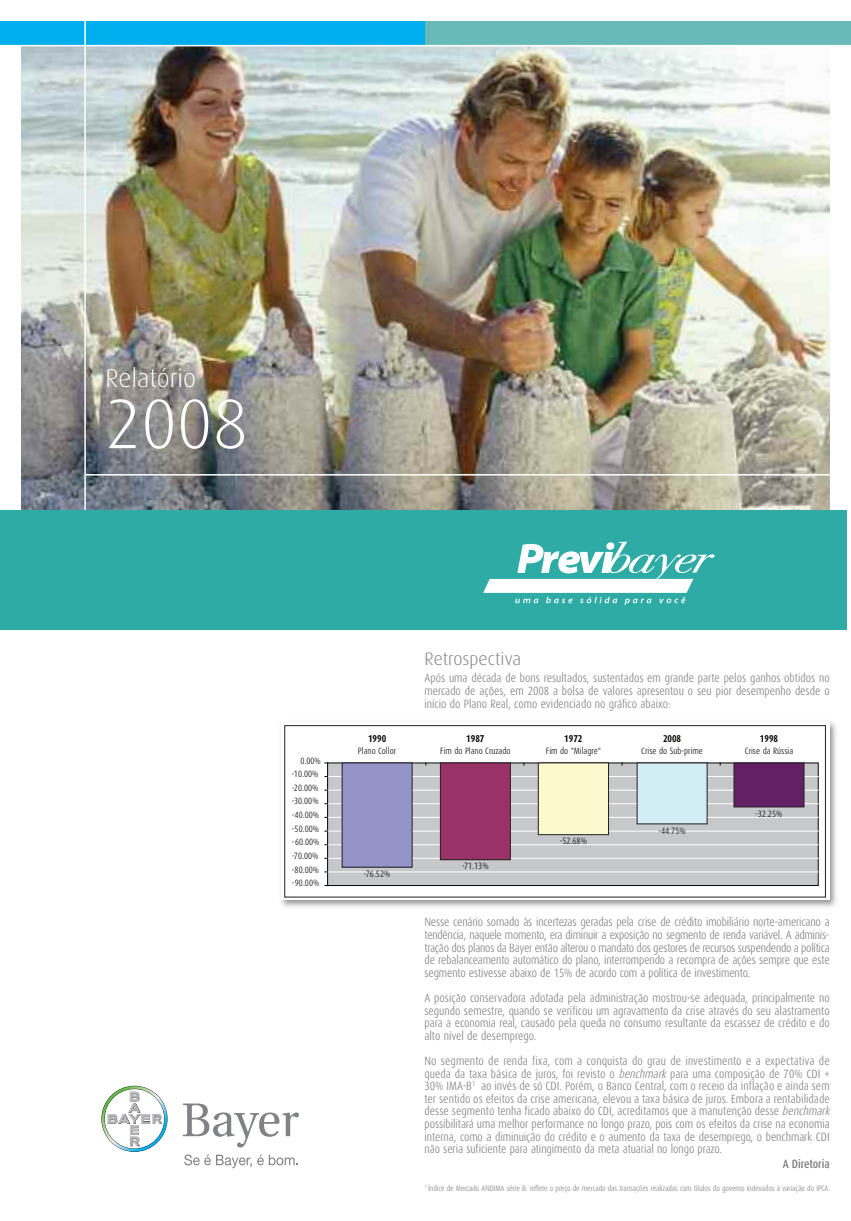
<style>
.page{position:relative;width:851px;height:1221px;background:#fff}
.page>*{position:absolute;margin:0;border:0;box-sizing:border-box;transform-origin:0 0}
.t1{font:300 70.05px "Dax";color:#fff}
.t2{font:300 25.65px "Dax";color:#fff}
.t3{font:300 18px "Dax";color:#7d7d7d}
.t4{font:300 12px/12.6px "Dax Condensed";letter-spacing:-.005em;color:#7d7d7d;text-align:justify}
.t5{font:500 12px "Dax Condensed";color:#7d7d7d}
.t6{font:700 9.9px "Dax Condensed";color:#050504}
.t7{font:300 9.15px "Dax Condensed";color:#050504}
.t8{font:300 7.95px "Dax Condensed";color:#7d7d7d}
.s1{font-style:italic}
.s2{font-size:7.5px}
</style>
<div class="page">
<img style="left:21px;top:46px;width:808px;height:464px">
<div style="left:0;top:510px;width:846px;height:119px;background:#2eaba4"></div>
<div style="left:0;top:21px;width:425px;height:24px;background:#00aded"></div>
<div style="left:425px;top:21px;width:425px;height:24px;background:#68bab9"></div>
<svg style="left:483px;top:541px;width:231px;height:64px"></svg>
<svg style="left:184px;top:1154px;width:114px;height:14px"></svg>
<svg style="left:183px;top:1103px;width:116px;height:44px"></svg>
<svg style="left:101px;top:1085px;width:66px;height:66px"></svg>
<img style="left:281px;top:722px;width:555px;height:185px">
<svg style="left:281px;top:722px;width:548px;height:177px"></svg>
<div style="left:285px;top:725px;width:540px;height:172px;background:#fff"></div>
<div style="left:284px;top:725px;width:541px;height:172px;border:1px solid #231f20"></div>
<div style="left:327px;top:763px;width:491px;height:122px;background:#c7c8ca"></div>
<hr style="left:327px;top:871px;width:491px;height:1px;background:#fff">
<hr style="left:327px;top:858px;width:491px;height:1px;background:#fff">
<hr style="left:327px;top:844px;width:491px;height:1px;background:#fff">
<hr style="left:327px;top:830px;width:491px;height:1px;background:#fff">
<hr style="left:327px;top:817px;width:491px;height:1px;background:#fff">
<hr style="left:327px;top:803px;width:491px;height:1px;background:#fff">
<hr style="left:327px;top:789px;width:491px;height:1px;background:#fff">
<hr style="left:327px;top:776px;width:491px;height:1px;background:#fff">
<div style="left:342px;top:763px;width:70px;height:104px;background:#9594c9"></div>
<div style="left:440px;top:763px;width:70px;height:96px;background:#993367"></div>
<div style="left:440px;top:762px;width:70px;height:97px;border:1px solid #231f20"></div>
<div style="left:538px;top:763px;width:70px;height:71px;background:#fcf9ce"></div>
<div style="left:538px;top:762px;width:70px;height:72px;border:1px solid #231f20"></div>
<div style="left:637px;top:763px;width:70px;height:60px;background:#d2edf4"></div>
<div style="left:733px;top:763px;width:70px;height:43px;background:#642064"></div>
<div style="left:733px;top:762px;width:71px;height:45px;border:1px solid #231f20"></div>
<hr style="left:84px;top:0;width:2px;height:510px;background:#fff">
<hr style="left:85px;top:474px;width:763px;height:1px;background:#fff">
<h2 class="t2" style="left:105px;top:369px;width:92px">Relatório</h2>
<h1 class="t1" style="left:105px;top:400px;width:144px">2008</h1>
<p class="t7" style="left:300px;top:757px;width:22px">0.00%</p>
<p class="t7" style="left:292px;top:771px;width:28px">-10.00%</p>
<p class="t7" style="left:292px;top:784px;width:28px">-20.00%</p>
<p class="t7" style="left:292px;top:798px;width:28px">-30.00%</p>
<p class="t7" style="left:292px;top:811px;width:29px">-40.00%</p>
<p class="t7" style="left:292px;top:825px;width:29px">-50.00%</p>
<p class="t7" style="left:292px;top:839px;width:29px">-60.00%</p>
<p class="t7" style="left:292px;top:852px;width:28px">-70.00%</p>
<p class="t7" style="left:292px;top:866px;width:29px">-80.00%</p>
<p class="t7" style="left:292px;top:879px;width:29px">-90.00%</p>
<p class="t6" style="left:368px;top:734px;width:20px">1990</p>
<p class="t7" style="left:358px;top:748px;width:40px">Plano Collor</p>
<p class="t7" style="left:364px;top:870px;width:28px">-76.52%</p>
<h3 class="t3" style="left:424px;top:652px;width:98px">Retrospectiva</h3>
<p class="t4" style="left:424px;top:673px;width:406px">Após uma década de bons resultados, sustentados em grande parte pelos ganhos obtidos no mercado de ações, em 2008 a bolsa de valores apresentou o seu pior desempenho desde o início do Plano Real, como evidenciado no gráfico abaixo:</p>
<p class="t6" style="left:466px;top:734px;width:20px">1987</p>
<p class="t7" style="left:440px;top:748px;width:72px">Fim do Plano Cruzado</p>
<p class="t7" style="left:462px;top:863px;width:28px">-71.13%</p>
<p class="t6" style="left:564px;top:734px;width:20px">1972</p>
<p class="t7" style="left:546px;top:748px;width:56px">Fim do "Milagre"</p>
<p class="t7" style="left:559px;top:838px;width:29px">-52.68%</p>
<p class="t6" style="left:663px;top:734px;width:20px">2008</p>
<p class="t7" style="left:641px;top:748px;width:63px">Crise do Sub-prime</p>
<p class="t7" style="left:658px;top:827px;width:29px">-44.75%</p>
<p class="t6" style="left:759px;top:734px;width:20px">1998</p>
<p class="t7" style="left:744px;top:748px;width:50px">Crise da Rússia</p>
<p class="t7" style="left:755px;top:810px;width:28px">-32.25%</p>
<p class="t4" style="left:424px;top:917px;width:406px">Nesse cenário somado às incertezas geradas pela crise de crédito imobiliário norte-americano a tendência, naquele momento, era diminuir a exposição no segmento de renda variável. A adminis&shy;tração dos planos da Bayer então alterou o mandato dos gestores de recursos suspendendo a política de rebalanceamento automático do plano, interrompendo a recompra de ações sempre que este segmento estivesse abaixo de 15% de acordo com a política de investimento.</p>
<p class="t4" style="left:424px;top:992px;width:406px">A posição conservadora adotada pela administração mostrou-se adequada, principalmente no segundo semestre, quando se verificou um agravamento da crise através do seu alastramento para a economia real, causado pela queda no consumo resultante da escassez de crédito e do alto nível de desemprego.</p>
<p class="t4" style="left:424px;top:1055px;width:406px">No segmento de renda fixa, com a conquista do grau de investimento e a expectativa de queda da taxa básica de juros, foi revisto o <span class="s1">benchmark</span> para uma composição de 70% CDI + 30% IMA-B<sup>1</sup> ao invés de só CDI. Porém, o Banco Central, com o receio da inflação e ainda sem ter sentido os efeitos da crise americana, elevou a taxa básica de juros. Embora a rentabilidade desse segmento tenha ficado abaixo do CDI, acreditamos que a manutenção desse <span class="s1">benchmark </span>possibilitará uma melhor performance no longo prazo, pois com os efeitos da crise na economia interna, como a diminuição do crédito e o aumento da taxa de desemprego, o benchmark CDI não seria suficiente para atingimento da meta atuarial no longo prazo.</p>
<p class="t8" style="left:425px;top:1185px;width:406px"><sup>1</sup> Índice de Mercado ANDIMA série B: reflete o preço de mercado das transações realizadas com títulos do governo indexados à variação do IPCA<span class="s2">.</span></p>
<p class="t5" style="left:782px;top:1158px;width:48px">A Diretoria</p>
</div>
